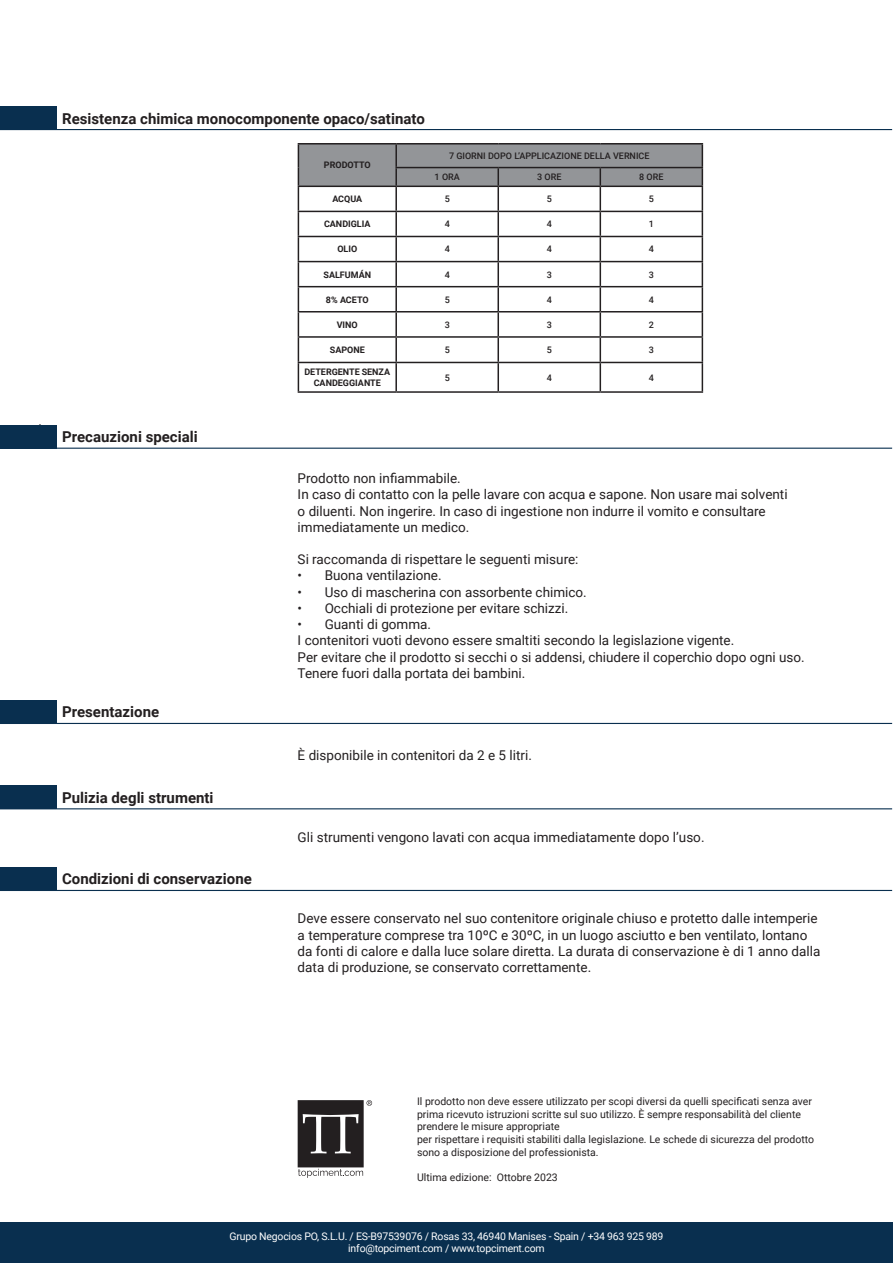
<style>
.page{position:relative;width:893px;height:1263px;background:#fff}
.page>*{position:absolute;margin:0;border:0;box-sizing:border-box;transform-origin:0 0}
.t1{font:700 15px "Roboto";color:#231f20}
.TEXTO_GROSO{font:13.5px/16.2px "Roboto";color:#231f20}
.t2{font:10.5px/12.6px "Roboto";color:#231f20}
.t3{font:10.5px/12px "Roboto";letter-spacing:-.02em;color:#fff;text-align:center}
.t4{font:700 9px/10.8px "Roboto";color:#231f20;text-align:center}
.t5{font:500 9px "Roboto";color:#231f20}
</style>
<div class="page">
<div style="left:0;top:1222px;width:893px;height:41px;background:#092f4f"></div>
<div style="left:0;top:106px;width:56px;height:24px;background:#092f4f"></div>
<hr style="left:56px;top:129px;width:836px;height:1px;background:#092f4f">
<hr style="left:298px;top:143px;width:98px;height:2px;background:#231f20">
<hr style="left:396px;top:143px;width:102px;height:2px;background:#231f20">
<hr style="left:498px;top:143px;width:102px;height:2px;background:#231f20">
<hr style="left:600px;top:143px;width:103px;height:2px;background:#231f20">
<svg style="left:298px;top:144px;width:405px;height:247px"></svg>
<hr style="left:298px;top:391px;width:98px;height:2px;background:#231f20">
<hr style="left:396px;top:391px;width:102px;height:2px;background:#231f20">
<hr style="left:498px;top:391px;width:102px;height:2px;background:#231f20">
<hr style="left:600px;top:391px;width:103px;height:2px;background:#231f20">
<div style="left:0;top:425px;width:56px;height:23px;background:#092f4f"></div>
<hr style="left:0;top:448px;width:56px;height:1px;background:#092f4f">
<hr style="left:56px;top:448px;width:836px;height:1px;background:#092f4f">
<div style="left:0;top:700px;width:56px;height:23px;background:#092f4f"></div>
<hr style="left:0;top:723px;width:56px;height:1px;background:#092f4f">
<hr style="left:56px;top:723px;width:836px;height:1px;background:#092f4f">
<div style="left:0;top:786px;width:56px;height:23px;background:#092f4f"></div>
<hr style="left:56px;top:808px;width:836px;height:1px;background:#092f4f">
<div style="left:0;top:867px;width:56px;height:23px;background:#092f4f"></div>
<hr style="left:0;top:890px;width:56px;height:1px;background:#092f4f">
<hr style="left:56px;top:890px;width:836px;height:1px;background:#092f4f">
<svg style="left:298px;top:1100px;width:74px;height:78px"></svg>
<h3 class="t1" style="left:62px;top:108px;width:364px">Resistenza chimica monocomponente opaco/satinato</h3>
<p class="t4" style="left:324px;top:159px;width:48px">PRODOTTO</p>
<p class="t5" style="left:449px;top:150px;width:202px">7 GIORNI DOPO L’APPLICAZIONE DELLA VERNICE</p>
<p class="t5" style="left:435px;top:171px;width:27px">1 ORA</p>
<p class="t5" style="left:537px;top:171px;width:26px">3 ORE</p>
<p class="t5" style="left:639px;top:171px;width:26px">8 ORE</p>
<h3 class="t1" style="left:62px;top:426px;width:137px">Precauzioni speciali</h3>
<h3 class="t1" style="left:62px;top:702px;width:99px">Presentazione</h3>
<h3 class="t1" style="left:62px;top:787px;width:153px">Pulizia degli strumenti</h3>
<h3 class="t1" style="left:62px;top:869px;width:191px">Condizioni di conservazione</h3>
<p class="t4" style="left:332px;top:193px;width:31px">ACQUA</p>
<p class="t5" style="left:445px;top:193px;width:7px">5</p>
<p class="t5" style="left:547px;top:193px;width:7px">5</p>
<p class="t5" style="left:649px;top:193px;width:7px">5</p>
<p class="t4" style="left:324px;top:218px;width:48px">CANDIGLIA</p>
<p class="t5" style="left:445px;top:218px;width:7px">4</p>
<p class="t5" style="left:547px;top:218px;width:7px">4</p>
<p class="t5" style="left:649px;top:218px;width:7px">1</p>
<p class="t4" style="left:337px;top:243px;width:21px">OLIO</p>
<p class="t5" style="left:445px;top:243px;width:7px">4</p>
<p class="t5" style="left:547px;top:243px;width:7px">4</p>
<p class="t5" style="left:649px;top:243px;width:7px">4</p>
<p class="t4" style="left:323px;top:269px;width:49px">SALFUMÁN</p>
<p class="t5" style="left:445px;top:268px;width:7px">4</p>
<p class="t5" style="left:547px;top:268px;width:7px">3</p>
<p class="t5" style="left:649px;top:268px;width:7px">3</p>
<p class="t4" style="left:326px;top:294px;width:44px">8% ACETO</p>
<p class="t5" style="left:445px;top:293px;width:7px">5</p>
<p class="t5" style="left:547px;top:293px;width:7px">4</p>
<p class="t5" style="left:649px;top:293px;width:7px">4</p>
<p class="t4" style="left:337px;top:319px;width:23px">VINO</p>
<p class="t5" style="left:445px;top:318px;width:7px">3</p>
<p class="t5" style="left:547px;top:318px;width:7px">3</p>
<p class="t5" style="left:649px;top:318px;width:7px">2</p>
<p class="t4" style="left:330px;top:344px;width:37px">SAPONE</p>
<p class="t5" style="left:445px;top:344px;width:7px">5</p>
<p class="t5" style="left:547px;top:344px;width:7px">5</p>
<p class="t5" style="left:649px;top:344px;width:7px">3</p>
<p class="t4" style="left:304px;top:366px;width:87px">DETERGENTE SENZA<br>CANDEGGIANTE</p>
<p class="t5" style="left:445px;top:371px;width:7px">5</p>
<p class="t5" style="left:547px;top:371px;width:7px">4</p>
<p class="t5" style="left:649px;top:371px;width:7px">4</p>
<p class="TEXTO_GROSO" style="left:298px;top:470px;width:165px">Prodotto non infiammabile.</p>
<p class="TEXTO_GROSO" style="left:298px;top:486px;width:491px">In caso di contatto con la pelle lavare con acqua e sapone. Non usare mai solventi o diluenti. Non ingerire. In caso di ingestione non indurre il vomito e consultare immediatamente un medico.</p>
<p class="TEXTO_GROSO" style="left:298px;top:551px;width:282px">Si raccomanda di rispettare le seguenti misure:</p>
<p class="TEXTO_GROSO" style="left:298px;top:567px;width:145px">• Buona ventilazione.</p>
<p class="TEXTO_GROSO" style="left:298px;top:583px;width:291px">• Uso di mascherina con assorbente chimico.</p>
<p class="TEXTO_GROSO" style="left:298px;top:599px;width:272px">• Occhiali di protezione per evitare schizzi.</p>
<p class="TEXTO_GROSO" style="left:298px;top:616px;width:135px">• Guanti di gomma.</p>
<p class="TEXTO_GROSO" style="left:298px;top:632px;width:438px">I contenitori vuoti devono essere smaltiti secondo la legislazione vigente.</p>
<p class="TEXTO_GROSO" style="left:298px;top:648px;width:509px">Per evitare che il prodotto si secchi o si addensi, chiudere il coperchio dopo ogni uso.</p>
<p class="TEXTO_GROSO" style="left:298px;top:664px;width:229px">Tenere fuori dalla portata dei bambini.</p>
<p class="TEXTO_GROSO" style="left:298px;top:746px;width:236px">È disponibile in contenitori da 2 e 5 litri.</p>
<p class="TEXTO_GROSO" style="left:298px;top:828px;width:408px">Gli strumenti vengono lavati con acqua immediatamente dopo l’uso.</p>
<p class="TEXTO_GROSO" style="left:298px;top:910px;width:524px">Deve essere conservato nel suo contenitore originale chiuso e protetto dalle intemperie a temperature comprese tra 10ºC e 30ºC, in un luogo asciutto e ben ventilato, lontano da fonti di calore e dalla luce solare diretta. La durata di conservazione è di 1 anno dalla data di produzione, se conservato correttamente.</p>
<p class="t2" style="left:417px;top:1095px;width:396px">Il prodotto non deve essere utilizzato per scopi diversi da quelli specificati senza aver prima ricevuto istruzioni scritte sul suo utilizzo. È sempre responsabilità del cliente prendere le misure appropriate</p>
<p class="t2" style="left:417px;top:1132px;width:398px">per rispettare i requisiti stabiliti dalla legislazione. Le schede di sicurezza del prodotto sono a disposizione del professionista.</p>
<p class="t2" style="left:417px;top:1170px;width:142px">Ultima edizione: Ottobre 2023</p>
<p class="t3" style="left:230px;top:1230px;width:435px">Grupo Negocios PO, S.L.U. / ES-B97539076 / Rosas 33, 46940 Manises - Spain / +34 963 925 989 info@topciment.com / www.topciment.com</p>
</div>
